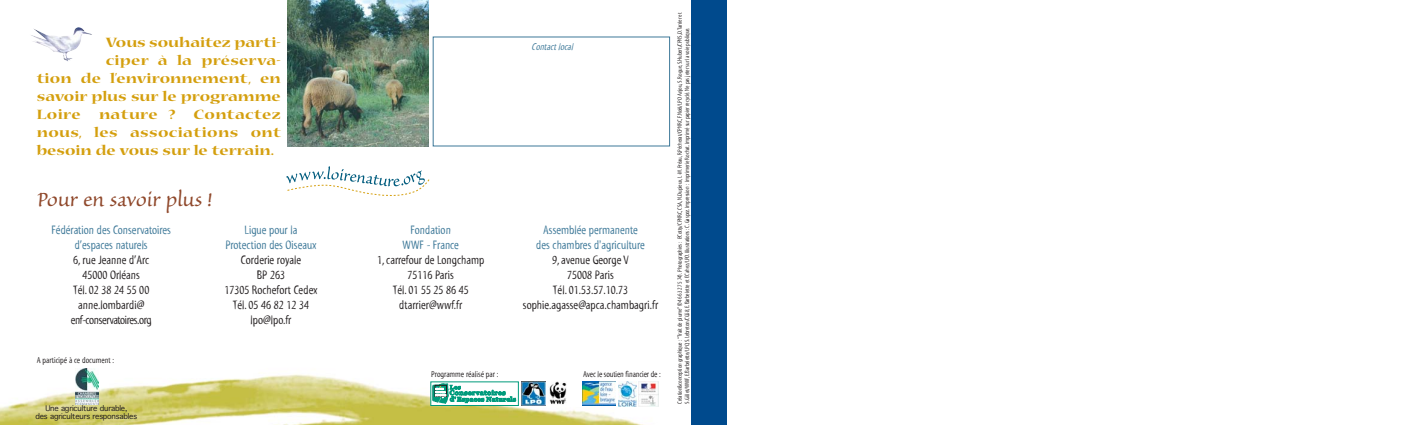
<style>
.page{position:relative;width:1418px;height:425px;background:#fff}
.page>*{position:absolute;margin:0;border:0;box-sizing:border-box;transform-origin:0 0}
.t1{font:25px "Sanvito";letter-spacing:-.005em;color:#90492c}
.t2{font:700 expanded 15px "Nueva";letter-spacing:.005em;color:#d49f0e}
.t3{font:700 expanded 15px "Nueva";letter-spacing:.025em;color:#d49f0e}
.t4{font:12.5px/15px "Myriad Tilt";color:#231f20;text-align:center}
.t5{font:12.5px/15px "Myriad Tilt";color:#3d7898;text-align:center}
.t6{font:italic 10px "Myriad Tilt";color:#3d7898}
.t7{font:8.75px "Myriad Tilt";color:#231f20}
.t8{font:7.5px/7.5px "Geneva";letter-spacing:-.025em;color:#231f20;text-align:center}
.t9{font:6.25px/7.5px "Myriad Tilt";letter-spacing:-.01em;color:#231f20}
</style>
<div class="page">
<img style="left:0;top:374px;width:659px;height:51px">
<img style="left:31px;top:27px;width:61px;height:34px">
<div style="left:691px;top:0;width:35px;height:425px;background:#004a8d"></div>
<img style="left:638px;top:381px;width:21px;height:25px">
<img style="left:548px;top:381px;width:21px;height:25px;border-radius:5px">
<img style="left:521px;top:382px;width:25px;height:24px">
<img style="left:582px;top:381px;width:34px;height:25px">
<img style="left:618px;top:381px;width:18px;height:25px">
<svg style="left:431px;top:382px;width:87px;height:24px"></svg>
<svg style="left:432px;top:384px;width:84px;height:20px"></svg>
<svg style="left:286px;top:166px;width:144px;height:30px"></svg>
<img style="left:287px;top:0;width:142px;height:146px">
<img style="left:75px;top:368px;width:23px;height:37px">
<h2 class="t2" style="left:106px;top:37px;width:176px">Vous souhaitez parti-</h2>
<h2 class="t2" style="left:106px;top:55px;width:176px">ciper à la préserva-</h2>
<h2 class="t2" style="left:37px;top:73px;width:246px">tion de l’environnement, en</h2>
<h2 class="t2" style="left:37px;top:91px;width:246px">savoir plus sur le programme</h2>
<h2 class="t3" style="left:37px;top:109px;width:246px">Loire nature ? Contactez</h2>
<h2 class="t3" style="left:37px;top:127px;width:246px">nous, les associations ont</h2>
<h2 class="t2" style="left:37px;top:145px;width:239px">besoin de vous sur le terrain.</h2>
<h1 class="t1" style="left:37px;top:190px;width:177px">Pour en savoir plus !</h1>
<h3 class="t5" style="left:51px;top:223px;width:121px">Fédération des Conservatoires d’espaces naturels</h3>
<h3 class="t4" style="left:71px;top:253px;width:82px">6, rue Jeanne d’Arc<br>45000 Orléans<br>Tél. 02 38 24 55 00 anne.lombardi@ enf-conservatoires.org</h3>
<h3 class="t7" style="left:37px;top:357px;width:79px">A participé à ce document :</h3>
<h3 class="t5" style="left:225px;top:223px;width:93px">Ligue pour la<br>Protection des Oiseaux</h3>
<h3 class="t4" style="left:224px;top:253px;width:95px">Corderie royale<br>BP 263<br>17305 Rochefort Cedex<br>Tél. 05 46 82 12 34 lpo@lpo.fr</h3>
<p class="t8" style="left:35px;top:405px;width:103px">Une agriculture durable,<br>des agriculteurs responsables</p>
<h3 class="t6" style="left:531px;top:43px;width:45px">Contactlocal</h3>
<h3 class="t5" style="left:402px;top:223px;width:58px">Fondation<br>WWF - France</h3>
<h3 class="t4" style="left:377px;top:253px;width:109px">1, carrefour de Longchamp<br>75116 Paris<br>Tél. 01 55 25 86 45 dtarrier@wwf.fr</h3>
<h3 class="t5" style="left:536px;top:223px;width:110px">Assemblée permanente des chambres d'agriculture</h3>
<h3 class="t4" style="left:523px;top:253px;width:137px">9, avenue George V<br>75008 Paris<br>Tél. 01.53.57.10.73 sophie.agasse@apca.chambagri.fr</h3>
<h3 class="t7" style="left:431px;top:371px;width:69px">Programme réalisé par :</h3>
<h3 class="t7" style="left:583px;top:371px;width:79px">Avec le soutien financier de :</h3>
<p class="t9" style="left:676px;top:404px;width:393px;rotate:-90deg">Création&amp;conception graphique : “Trait de plume” (04 66 32 75 74). Photographies : P.Cotty/CPNRC, CSA, N. Dupieux, L-M. Préau, R.Pécherat/CPNRC, F.Noël/LPO Anjou, S. Rogue, S.Hubert/CPNS, D.Tarrier et<br>S. Gillet/WWF, E.Barbelette/LPO, S.Lebreton/CG58, E.Barbelette et F.Cahez/LPO. Illustrations : C. Gaspoz. Impression : Imprimerie Rochat.Imprimé sur papier recyclé. Ne pas jeter sur la voie publique.</p>
</div>
